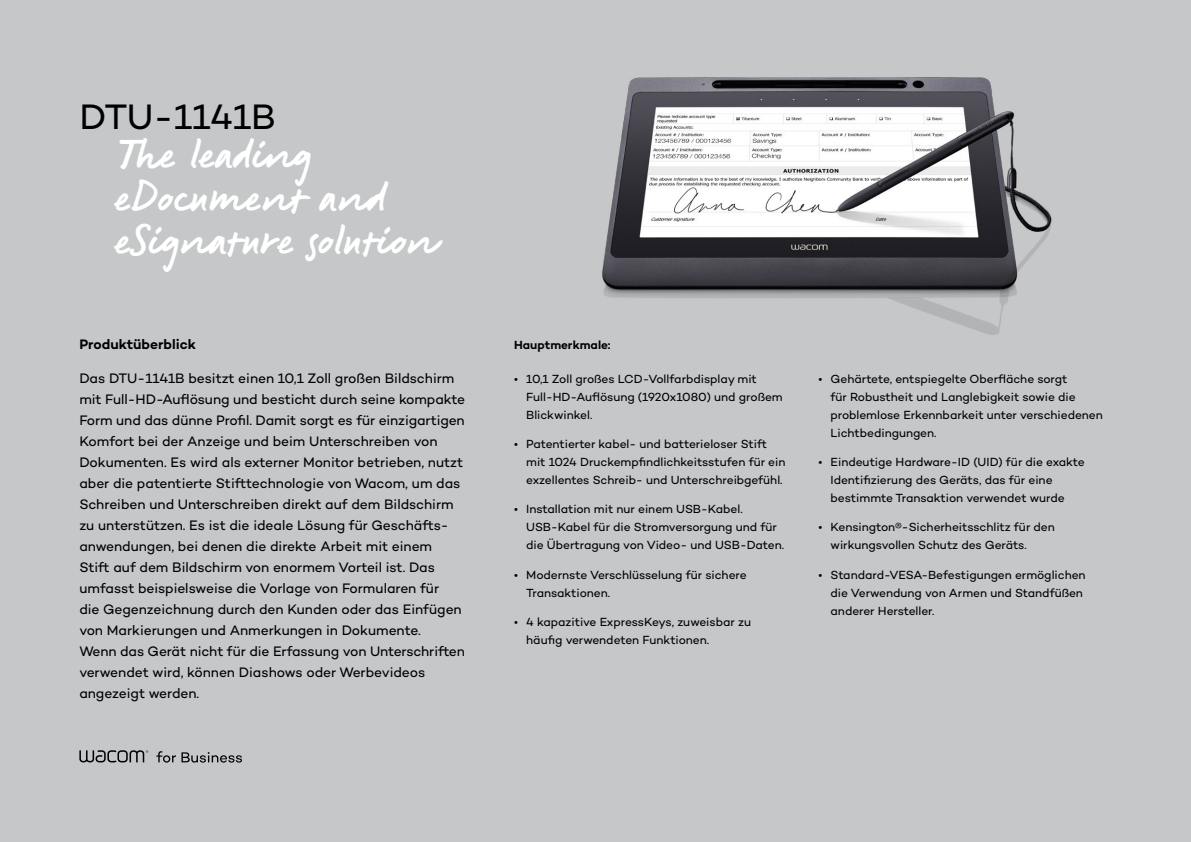
<style>
.page{position:relative;width:1191px;height:842px;background:#c5c7c8}
.page>*{position:absolute;margin:0;border:0;box-sizing:border-box;transform-origin:0 0}
.t1{font:43.2px/43.2px "Signature Wacom";color:#fff}
.t2{font:36px "Campton Wacom";letter-spacing:-.01em;color:#000}
.t3{font:14px/21px "Campton Wacom";letter-spacing:-.005em;color:#000}
.t4{font:600 14px "Campton Wacom";color:#000}
.t5{font:12px/18px "Campton Wacom";letter-spacing:-.005em;color:#000}
.t6{font:600 12px "Campton Wacom";color:#000}
</style>
<div class="page">
<svg style="left:79px;top:750px;width:163px;height:13px"></svg>
<img style="left:602px;top:77px;width:450px;height:258px">
<h2 class="t2" style="left:79px;top:94px;width:198px">DTU-1141B</h2>
<h1 class="t1" style="left:115px;top:129px;width:323px">The leading eDocument and eSignature solution</h1>
<p class="t4" style="left:79px;top:335px;width:118px">Produktüberblick</p>
<p class="t3" style="left:79px;top:367px;width:387px">Das DTU-1141B besitzt einen 10,1 Zoll großen Bildschirm mit Full-HD-Auflösung und besticht durch seine kompakte Form und das dünne Profil. Damit sorgt es für einzigartigen Komfort bei der Anzeige und beim Unterschreiben von Dokumenten. Es wird als externer Monitor betrieben, nutzt aber die patentierte Stifttechnologie von Wacom, um das Schreiben und Unterschreiben direkt auf dem Bildschirm zu unterstützen. Es ist die ideale Lösung für Geschäfts&shy;anwendungen, bei denen die direkte Arbeit mit einem Stift auf dem Bildschirm von enormem Vorteil ist. Das umfasst beispielsweise die Vorlage von Formularen für<br>die Gegenzeichnung durch den Kunden oder das Einfügen von Markierungen und Anmerkungen in Dokumente.<br>Wenn das Gerät nicht für die Erfassung von Unterschriften verwendet wird, können Diashows oder Werbevideos angezeigt werden.</p>
<p class="t6" style="left:514px;top:337px;width:98px">Hauptmerkmale:</p>
<p class="t5" style="left:526px;top:369px;width:258px;text-indent:-12px">• 10,1 Zoll großes LCD-Vollfarbdisplay mit<br>Full-HD-Auflösung (1920x1080) und großem<br>Blickwinkel.</p>
<p class="t5" style="left:526px;top:435px;width:261px;text-indent:-12px">• Patentierter kabel- und batterieloser Stift mit 1024 Druckempfindlichkeitsstufen für ein exzellentes Schreib- und Unterschreibgefühl.</p>
<p class="t5" style="left:526px;top:500px;width:259px;text-indent:-12px">• Installation mit nur einem USB-Kabel.<br>USB-Kabel für die Stromversorgung und für die Übertragung von Video- und USB-Daten.</p>
<p class="t5" style="left:526px;top:565px;width:222px;text-indent:-12px">• Modernste Verschlüsselung für sichere<br>Transaktionen.</p>
<p class="t5" style="left:526px;top:613px;width:226px;text-indent:-12px">• 4 kapazitive ExpressKeys, zuweisbar zu häufig verwendeten Funktionen.</p>
<p class="t5" style="left:830px;top:369px;width:274px;text-indent:-12px">• Gehärtete, entspiegelte Oberfläche sorgt<br>für Robustheit und Langlebigkeit sowie die problemlose Erkennbarkeit unter verschiedenen Lichtbedingungen.</p>
<p class="t5" style="left:830px;top:453px;width:256px;text-indent:-12px">• Eindeutige Hardware-ID (UID) für die exakte<br>Identifizierung des Geräts, das für eine bestimmte Transaktion verwendet wurde</p>
<p class="t5" style="left:830px;top:518px;width:226px;text-indent:-12px">• Kensington®-Sicherheitsschlitz für den wirkungsvollen Schutz des Geräts.</p>
<p class="t5" style="left:830px;top:565px;width:256px;text-indent:-12px">• Standard-VESA-Befestigungen ermöglichen die Verwendung von Armen und Standfüßen anderer Hersteller.</p>
</div>
